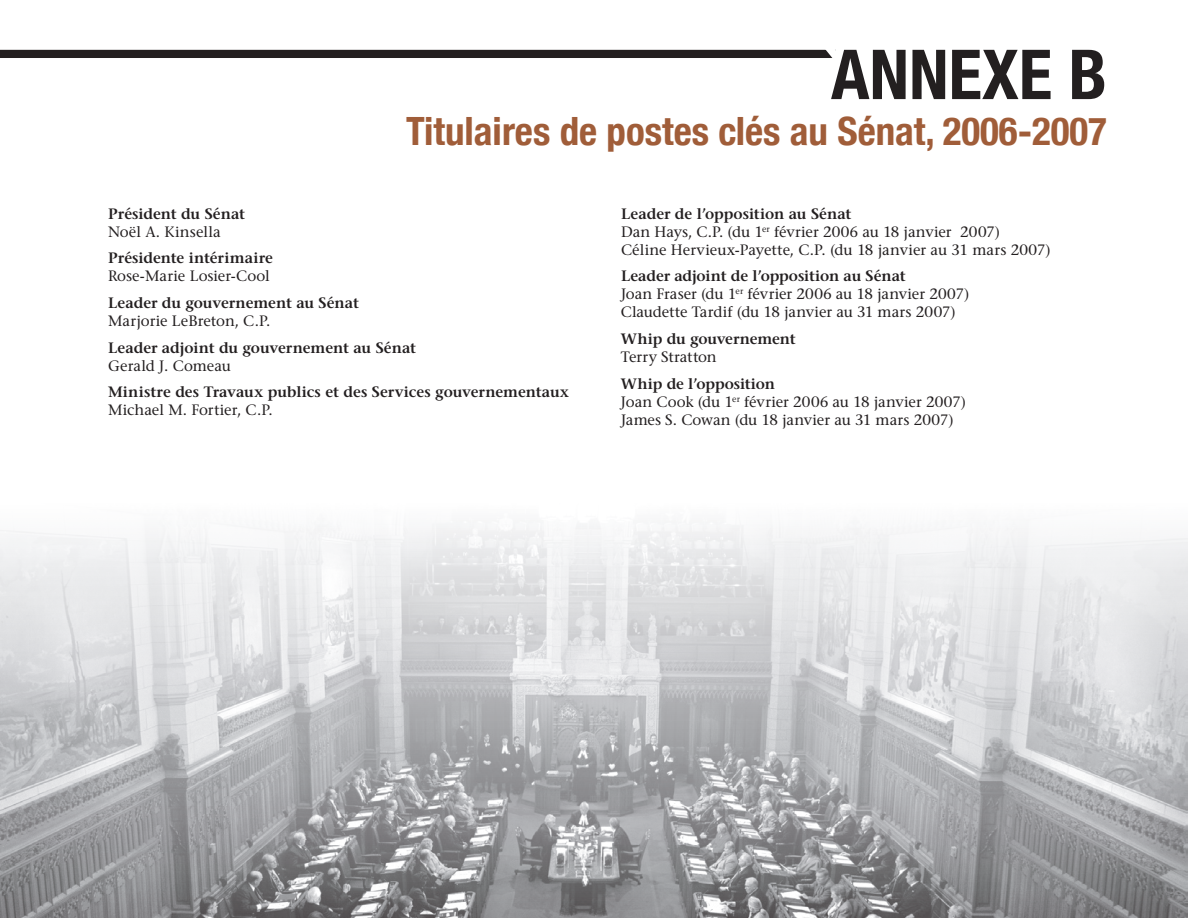
<style>
.page{position:relative;width:1188px;height:918px;background:#fff}
.page>*{position:absolute;margin:0;border:0;box-sizing:border-box;transform-origin:0 0}
.t1{font:700 condensed 69px "Helvetica Neue";color:#231f20}
.t2{font:700 condensed 39px "Helvetica Neue";color:#a05d39}
.t3{font:500 15px/18px "Stone Serif Std";color:#231f20}
.t4{font:600 15px "Stone Serif Std";letter-spacing:-.005em;color:#231f20}
.s1{font-weight:600}
</style>
<div class="page">
<svg style="left:0;top:49px;width:836px;height:9px;background:#383535"></svg>
<svg style="left:0;top:524px;width:1188px;height:394px;background:#c0c1c3"></svg>
<h1 class="t1" style="left:831px;top:33px;width:277px">annexe B</h1>
<h2 class="t2" style="left:406px;top:108px;width:702px">Titulaires de postes clés au Sénat, 2006-2007</h2>
<p class="t4" style="left:108px;top:204px;width:139px">Président du Sénat</p>
<p class="t3" style="left:108px;top:222px;width:114px">Noël A. Kinsella</p>
<p class="t4" style="left:108px;top:249px;width:167px">Présidente intérimaire</p>
<p class="t3" style="left:108px;top:267px;width:163px">Rose-Marie Losier-Cool</p>
<p class="t4" style="left:108px;top:294px;width:252px">Leader du gouvernement au Sénat</p>
<p class="t3" style="left:108px;top:312px;width:164px">Marjorie LeBreton, C.P.</p>
<p class="t4" style="left:108px;top:338px;width:310px">Leader adjoint du gouvernement au Sénat</p>
<p class="t3" style="left:108px;top:356px;width:124px">Gerald J. Comeau</p>
<p class="t4" style="left:108px;top:383px;width:463px">Ministre des Travaux publics et des Services gouvernementaux</p>
<p class="t3" style="left:108px;top:401px;width:166px">Michael M. Fortier, C.P.</p>
<p class="t3" style="left:621px;top:204px;width:431px"><span class="s1">Leader de l’opposition au Sénat<br></span>Dan Hays, C.P. (du 1<sup>er</sup> février 2006 au 18 janvier 2007)<br>Céline Hervieux-Payette, C.P. (du 18 janvier au 31 mars 2007)</p>
<p class="t3" style="left:621px;top:267px;width:350px"><span class="s1">Leader adjoint de l’opposition au Sénat<br></span>Joan Fraser (du 1<sup>er</sup> février 2006 au 18 janvier 2007)<br>Claudette Tardif (du 18 janvier au 31 mars 2007)</p>
<p class="t4" style="left:621px;top:330px;width:176px">Whip du gouvernement</p>
<p class="t3" style="left:621px;top:348px;width:97px">Terry Stratton</p>
<p class="t3" style="left:621px;top:374px;width:347px"><span class="s1">Whip de l’opposition<br></span>Joan Cook (du 1<sup>er</sup> février 2006 au 18 janvier 2007)<br>James S. Cowan (du 18 janvier au 31 mars 2007)</p>
</div>
